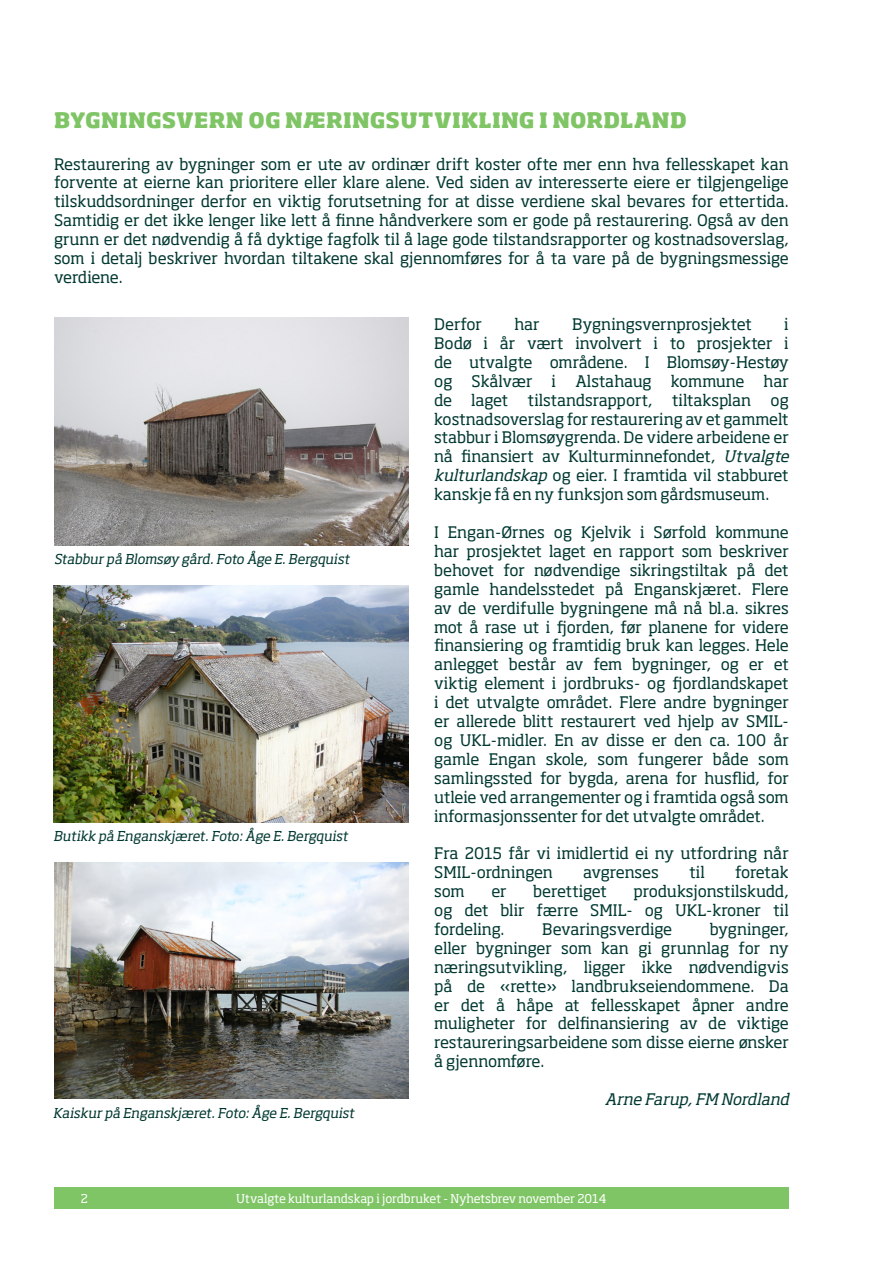
<style>
.page{position:relative;width:893px;height:1263px;background:#fff}
.page>*{position:absolute;margin:0;border:0;box-sizing:border-box;transform-origin:0 0}
.t1{font:800 21px "Soho Pro";letter-spacing:.015em;color:#7fc565}
.t2{font:15.75px/18.9px "Soho Pro";letter-spacing:-.01em;color:#003831;text-align:justify}
.t3{font:italic 15.75px "Soho Pro";color:#003831}
.t4{font:italic 13.5px "Soho Pro";color:#003831}
.t5{font:12px "Soho Pro";letter-spacing:-.01em;color:#fff}
.s1{font-style:italic}
</style>
<div class="page">
<div style="left:54px;top:1188px;width:735px;height:21px;background:#7fc565"></div>
<img style="left:54px;top:862px;width:355px;height:237px">
<img style="left:54px;top:586px;width:354px;height:236px">
<img style="left:54px;top:318px;width:355px;height:227px">
<p class="t1" style="left:54px;top:104px;width:634px">BYGNINGSVERN OG NÆRINGSUTVIKLING I NORDLAND</p>
<p class="t2" style="left:54px;top:154px;width:736px">Restaurering av bygninger som er ute av ordinær drift koster ofte mer enn hva fellesskapet kan forvente at eierne kan prioritere eller klare alene. Ved siden av interesserte eiere er tilgjengelige tilskuddsordninger derfor en viktig forutsetning for at disse verdiene skal bevares for ettertida.<br>Samtidig er det ikke lenger like lett å finne håndverkere som er gode på restaurering. Også av den grunn er det nødvendig å få dyktige fagfolk til å lage gode tilstandsrapporter og kostnadsoverslag, som i detalj beskriver hvordan tiltakene skal gjennomføres for å ta vare på de bygningsmessige verdiene.</p>
<p class="t4" style="left:54px;top:550px;width:300px">Stabbur på Blomsøy gård.Foto Åge E.Bergquist</p>
<p class="t4" style="left:54px;top:827px;width:299px">Butikk på Enganskj æret.Foto:Åge E.Bergquist</p>
<p class="t4" style="left:53px;top:1103px;width:305px">Kaiskur på Enganskjæret.Foto:Åge E.Bergquist</p>
<p class="t2" style="left:434px;top:314px;width:49px">Derfor</p>
<p class="t2" style="left:514px;top:314px;width:27px">har</p>
<p class="t2" style="left:572px;top:314px;width:181px">Bygningsvernprosjektet</p>
<p class="t2" style="left:434px;top:314px;width:360px;text-align:left;text-indent:350px">i Bodø i år vært involvert i to prosjekter i de utvalgte områdene. I Blomsøy-Hestøy og Skålvær i Alstahaug kommune har de laget tilstandsrapport, tiltaksplan og kostnadsoverslag for restaurering av et gammelt stabbur i Blomsøygrenda. De videre arbeidene er nå finansiert av Kulturminnefondet, <span class="s1">Utvalgte kulturlandskap</span> og eier. I framtida vil stabburet kanskje få en ny funksjon som gårdsmuseum.</p>
<p class="t2" style="left:434px;top:522px;width:356px">I Engan-Ørnes og Kjelvik i Sørfold kommune har prosjektet laget en rapport som beskriver behovet for nødvendige sikringstiltak på det gamle handelsstedet på Enganskjæret. Flere av de verdifulle bygningene må nå bl.a. sikres mot å rase ut i fjorden, før planene for videre finansiering og framtidig bruk kan legges. Hele anlegget består av fem bygninger, og er et viktig element i jordbruks- og fjordlandskapet i det utvalgte området. Flere andre bygninger er allerede blitt restaurert ved hjelp av SMIL&shy;og UKL-midler. En av disse er den ca. 100 år gamle Engan skole, som fungerer både som samlingssted for bygda, arena for husflid, for utleie ved arrangementer og i framtida også som informasjonssenter for det utvalgte området.</p>
<p class="t2" style="left:434px;top:843px;width:356px">Fra 2015 får vi imidlertid ei ny utfordring når<br>SMIL-ordningen</p>
<p class="t2" style="left:583px;top:862px;width:77px">avgrenses</p>
<p class="t2" style="left:689px;top:862px;width:17px">til</p>
<p class="t2" style="left:735px;top:862px;width:55px">foretak</p>
<p class="t2" style="left:434px;top:881px;width:32px">som</p>
<p class="t2" style="left:491px;top:881px;width:17px">er</p>
<p class="t2" style="left:533px;top:881px;width:75px">berettiget</p>
<p class="t2" style="left:434px;top:881px;width:356px;text-indent:199px">produksjonstilskudd, og det blir færre SMIL- og UKL-kroner til fordeling.</p>
<p class="t2" style="left:434px;top:919px;width:356px;text-indent:276px">bygninger, eller bygninger som kan gi grunnlag for ny næringsutvikling, ligger ikke nødvendigvis på de «rette» landbrukseiendommene. Da er det å håpe at fellesskapet åpner andre muligheter for delfinansiering av de viktige restaureringsarbeidene som disse eierne ønsker å gjennomføre.</p>
<p class="t3" style="left:605px;top:1088px;width:190px">Arne Farup,FM Nordland</p>
<p class="t2" style="left:542px;top:919px;width:131px">Bevaringsverdige</p>
<p class="t5" style="left:81px;top:1190px;width:9px">2</p>
<p class="t5" style="left:236px;top:1190px;width:372px">Utvalgte kulturlandskap i jordbruket - Nyhetsbrev november 2014</p>
</div>
